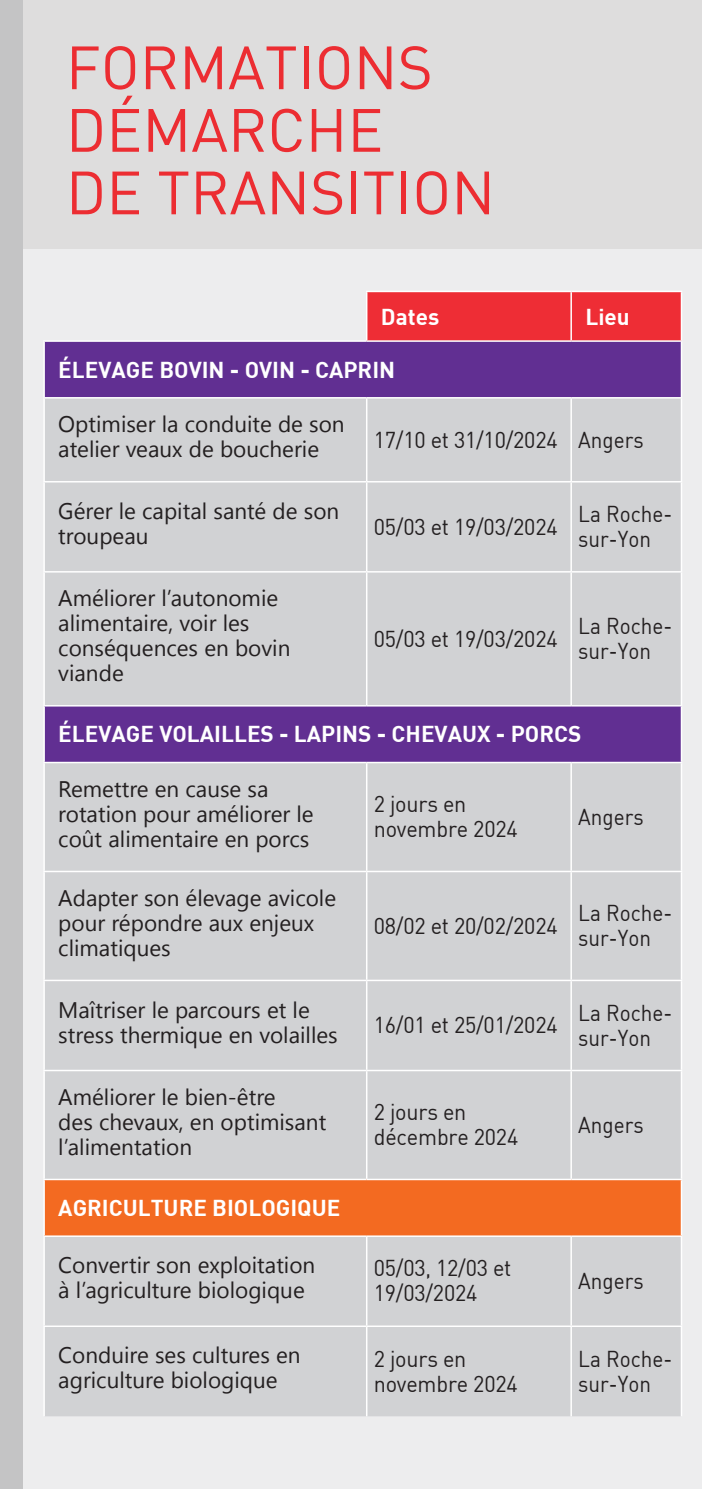
<style>
.page{position:relative;width:702px;height:1489px;background:#fff}
.page>*{position:absolute;margin:0;border:0;box-sizing:border-box;transform-origin:0 0}
.t1{font:60px/62.5px "DIN";color:#ec2d32}
.t2{font:22.5px/25px "Segoe UI";color:#231f20}
.t3{font:22.5px/25px "DIN";letter-spacing:-.01em;color:#231f20;scale:.96 1}
.t4{font:22.5px/25px "DIN";letter-spacing:-.01em;color:#231f20;scale:.92 1}
.t5{font:700 22.5px "DIN";color:#fff}
</style>
<div class="page">
<div style="left:0;top:0;width:702px;height:1488px;background:#ededee"></div>
<div style="left:0;top:0;width:702px;height:248px;background:#dedddd"></div>
<div style="left:0;top:0;width:22px;height:1488px;background:#c4c4c5"></div>
<div style="left:367px;top:292px;width:313px;height:48px;background:#ee2d35"></div>
<div style="left:45px;top:342px;width:635px;height:55px;background:#612f92"></div>
<div style="left:45px;top:399px;width:635px;height:1017px;background:#d1d2d4"></div>
<div style="left:44px;top:1179px;width:637px;height:57px;background:#f36a21"></div>
<hr style="left:43px;top:340px;width:323px;height:2px;background:#fff">
<hr style="left:43px;top:342px;width:2px;height:55px;background:#fff">
<hr style="left:43px;top:397px;width:323px;height:1px;background:#fff">
<hr style="left:43px;top:398px;width:2px;height:83px;background:#fff">
<hr style="left:43px;top:481px;width:323px;height:1px;background:#fff">
<hr style="left:43px;top:482px;width:2px;height:89px;background:#fff">
<hr style="left:43px;top:571px;width:323px;height:1px;background:#fff">
<hr style="left:43px;top:572px;width:2px;height:133px;background:#fff">
<hr style="left:43px;top:705px;width:323px;height:1px;background:#fff">
<hr style="left:43px;top:706px;width:2px;height:55px;background:#fff">
<hr style="left:43px;top:761px;width:323px;height:2px;background:#fff">
<hr style="left:43px;top:763px;width:2px;height:107px;background:#fff">
<hr style="left:43px;top:870px;width:323px;height:2px;background:#fff">
<hr style="left:43px;top:872px;width:2px;height:107px;background:#fff">
<hr style="left:43px;top:979px;width:323px;height:2px;background:#fff">
<hr style="left:43px;top:981px;width:2px;height:88px;background:#fff">
<hr style="left:43px;top:1069px;width:323px;height:2px;background:#fff">
<hr style="left:43px;top:1071px;width:2px;height:107px;background:#fff">
<hr style="left:43px;top:1178px;width:323px;height:2px;background:#fff">
<hr style="left:43px;top:1180px;width:2px;height:55px;background:#fff">
<hr style="left:43px;top:1235px;width:323px;height:1px;background:#fff">
<hr style="left:43px;top:1236px;width:2px;height:89px;background:#fff">
<hr style="left:43px;top:1325px;width:323px;height:1px;background:#fff">
<hr style="left:43px;top:1326px;width:2px;height:90px;background:#fff">
<hr style="left:366px;top:291px;width:205px;height:1px;background:#fff">
<hr style="left:366px;top:292px;width:1px;height:48px;background:#fff">
<hr style="left:571px;top:291px;width:111px;height:1px;background:#fff">
<hr style="left:570px;top:292px;width:2px;height:48px;background:#fff">
<hr style="left:680px;top:292px;width:2px;height:48px;background:#fff">
<hr style="left:366px;top:340px;width:205px;height:2px;background:#fff">
<hr style="left:571px;top:340px;width:111px;height:2px;background:#fff">
<hr style="left:680px;top:342px;width:2px;height:55px;background:#fff">
<hr style="left:366px;top:397px;width:205px;height:1px;background:#fff">
<hr style="left:366px;top:398px;width:1px;height:83px;background:#fff">
<hr style="left:571px;top:397px;width:111px;height:1px;background:#fff">
<hr style="left:570px;top:398px;width:2px;height:83px;background:#fff">
<hr style="left:680px;top:398px;width:2px;height:83px;background:#fff">
<hr style="left:366px;top:481px;width:205px;height:1px;background:#fff">
<hr style="left:366px;top:482px;width:1px;height:89px;background:#fff">
<hr style="left:571px;top:481px;width:111px;height:1px;background:#fff">
<hr style="left:570px;top:482px;width:2px;height:89px;background:#fff">
<hr style="left:680px;top:482px;width:2px;height:89px;background:#fff">
<hr style="left:366px;top:571px;width:205px;height:1px;background:#fff">
<hr style="left:366px;top:572px;width:1px;height:133px;background:#fff">
<hr style="left:571px;top:571px;width:111px;height:1px;background:#fff">
<hr style="left:570px;top:572px;width:2px;height:133px;background:#fff">
<hr style="left:680px;top:572px;width:2px;height:133px;background:#fff">
<hr style="left:366px;top:705px;width:205px;height:1px;background:#fff">
<hr style="left:571px;top:705px;width:111px;height:1px;background:#fff">
<hr style="left:680px;top:706px;width:2px;height:55px;background:#fff">
<hr style="left:366px;top:761px;width:205px;height:2px;background:#fff">
<hr style="left:366px;top:763px;width:1px;height:107px;background:#fff">
<hr style="left:571px;top:761px;width:111px;height:2px;background:#fff">
<hr style="left:570px;top:763px;width:2px;height:107px;background:#fff">
<hr style="left:680px;top:763px;width:2px;height:107px;background:#fff">
<hr style="left:366px;top:870px;width:205px;height:2px;background:#fff">
<hr style="left:366px;top:872px;width:1px;height:107px;background:#fff">
<hr style="left:571px;top:870px;width:111px;height:2px;background:#fff">
<hr style="left:570px;top:872px;width:2px;height:107px;background:#fff">
<hr style="left:680px;top:872px;width:2px;height:107px;background:#fff">
<hr style="left:366px;top:979px;width:205px;height:2px;background:#fff">
<hr style="left:366px;top:981px;width:1px;height:88px;background:#fff">
<hr style="left:571px;top:979px;width:111px;height:2px;background:#fff">
<hr style="left:570px;top:981px;width:2px;height:88px;background:#fff">
<hr style="left:680px;top:981px;width:2px;height:88px;background:#fff">
<hr style="left:366px;top:1069px;width:205px;height:2px;background:#fff">
<hr style="left:366px;top:1071px;width:1px;height:107px;background:#fff">
<hr style="left:571px;top:1069px;width:111px;height:2px;background:#fff">
<hr style="left:570px;top:1071px;width:2px;height:107px;background:#fff">
<hr style="left:680px;top:1071px;width:2px;height:107px;background:#fff">
<hr style="left:366px;top:1178px;width:205px;height:2px;background:#fff">
<hr style="left:571px;top:1178px;width:111px;height:2px;background:#fff">
<hr style="left:680px;top:1180px;width:2px;height:55px;background:#fff">
<hr style="left:366px;top:1235px;width:205px;height:1px;background:#fff">
<hr style="left:366px;top:1236px;width:1px;height:89px;background:#fff">
<hr style="left:571px;top:1235px;width:111px;height:1px;background:#fff">
<hr style="left:570px;top:1236px;width:2px;height:89px;background:#fff">
<hr style="left:680px;top:1236px;width:2px;height:89px;background:#fff">
<hr style="left:366px;top:1325px;width:205px;height:1px;background:#fff">
<hr style="left:366px;top:1326px;width:1px;height:90px;background:#fff">
<hr style="left:571px;top:1325px;width:111px;height:1px;background:#fff">
<hr style="left:570px;top:1326px;width:2px;height:90px;background:#fff">
<hr style="left:680px;top:1326px;width:2px;height:90px;background:#fff">
<p class="t1" style="left:66px;top:35px;width:431px">FORMATIONS<br>DÉMARCHE<br>DE TRANSITION</p>
<p class="t5" style="left:381px;top:302px;width:60px">Dates</p>
<p class="t5" style="left:585px;top:302px;width:46px">Lieu</p>
<p class="t5" style="left:58px;top:354px;width:338px">ÉLEVAGE BOVIN - OVIN - CAPRIN</p>
<p class="t2" style="left:58px;top:410px;width:288px">Optimiser la conduite de son atelier veaux de boucherie</p>
<p class="t3" style="left:374px;top:426px;width:283px">17/10 et 31/10/2024 Angers</p>
<p class="t2" style="left:58px;top:497px;width:282px">Gérer le capital santé de son troupeau</p>
<p class="t2" style="left:58px;top:584px;width:234px">Améliorer l’autonomie alimentaire, voir les conséquences en bovin viande</p>
<p class="t3" style="left:374px;top:513px;width:193px">05/03 et 19/03/2024</p>
<p class="t4" style="left:578px;top:501px;width:104px">La Roche&shy;sur-Yon</p>
<p class="t3" style="left:374px;top:625px;width:193px">05/03 et 19/03/2024</p>
<p class="t4" style="left:578px;top:613px;width:104px">La Roche&shy;sur-Yon</p>
<p class="t5" style="left:58px;top:719px;width:524px">ÉLEVAGE VOLAILLES - LAPINS - CHEVAUX - PORCS</p>
<p class="t2" style="left:58px;top:775px;width:257px">Remettre en cause sa rotation pour améliorer le coût alimentaire en porcs</p>
<p class="t3" style="left:374px;top:791px;width:151px">2 jours en novembre 2024</p>
<p class="t4" style="left:578px;top:803px;width:73px">Angers</p>
<p class="t2" style="left:58px;top:884px;width:279px">Adapter son élevage avicole pour répondre aux enjeux climatiques</p>
<p class="t2" style="left:58px;top:996px;width:281px">Maîtriser le parcours et le stress thermique en volailles</p>
<p class="t2" style="left:58px;top:1083px;width:269px">Améliorer le bien-être<br>des chevaux, en optimisant l’alimentation</p>
<p class="t5" style="left:58px;top:1192px;width:283px">AGRICULTURE BIOLOGIQUE</p>
<p class="t3" style="left:374px;top:912px;width:193px">08/02 et 20/02/2024</p>
<p class="t4" style="left:578px;top:900px;width:104px">La Roche&shy;sur-Yon</p>
<p class="t3" style="left:374px;top:1012px;width:193px">16/01 et 25/01/2024</p>
<p class="t4" style="left:578px;top:999px;width:104px">La Roche&shy;sur-Yon</p>
<p class="t3" style="left:374px;top:1099px;width:152px">2 jours en décembre 2024</p>
<p class="t4" style="left:578px;top:1111px;width:73px">Angers</p>
<p class="t2" style="left:58px;top:1251px;width:258px">Convertir son exploitation à l’agriculture biologique</p>
<p class="t3" style="left:374px;top:1255px;width:145px">05/03, 12/03 et<br>19/03/2024</p>
<p class="t4" style="left:578px;top:1267px;width:73px">Angers</p>
<p class="t2" style="left:58px;top:1341px;width:244px">Conduire ses cultures en agriculture biologique</p>
<p class="t3" style="left:374px;top:1345px;width:151px">2 jours en novembre 2024</p>
<p class="t4" style="left:578px;top:1345px;width:104px">La Roche&shy;sur-Yon</p>
</div>
